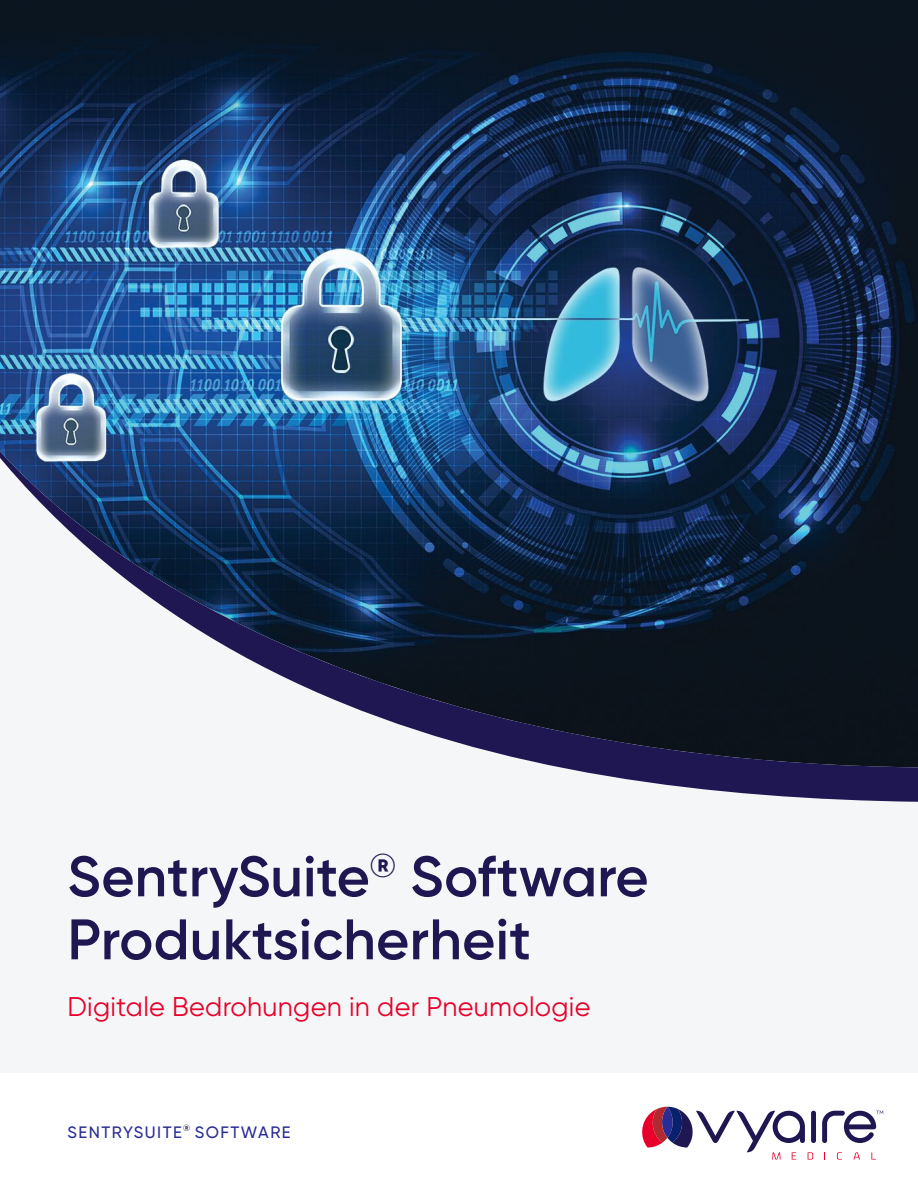
<style>
.page{position:relative;width:918px;height:1188px;background:#fff}
.page>*{position:absolute;margin:0;border:0;box-sizing:border-box;transform-origin:0 0}
.t1{font:600 57px/63px "Gilroy";color:#1e1752}
.t2{font:27px "Gilroy";letter-spacing:.01em;color:#e8002a}
.t3{font:500 16.5px "Gilroy";letter-spacing:.09em;color:#292c95}
.t4{font:600 9px "Gilroy";color:#1e1752}
</style>
<div class="page">
<img style="left:0;top:0;width:918px;height:435px">
<div style="left:0;top:435px;width:918px;height:638px;background:#f4f6f7"></div>
<svg style="left:0;top:451px;width:918px;height:362px"></svg>
<div style="left:811px;top:1111px;width:5px;height:32px;background:#1e1752;border-radius:2px"></div>
<svg style="left:822px;top:1111px;width:61px;height:32px"></svg>
<svg style="left:837px;top:1152px;width:5px;height:8px"></svg>
<svg style="left:853px;top:1152px;width:7px;height:8px"></svg>
<svg style="left:871px;top:1152px;width:5px;height:8px"></svg>
<svg style="left:642px;top:1107px;width:171px;height:53px"></svg>
<p class="t1" style="left:67px;top:844px;width:583px">SentrySuite<sup>®</sup> Software<br>Produktsicherheit</p>
<p class="t2" style="left:68px;top:990px;width:525px">Digitale Bedrohungen in der Pneumologie</p>
<p class="t3" style="left:68px;top:1122px;width:116px">SENTRYSUITE</p>
<p class="t4" style="left:183px;top:1122px;width:9px">®</p>
<p class="t3" style="left:195px;top:1122px;width:97px">SOFTWARE</p>
</div>
